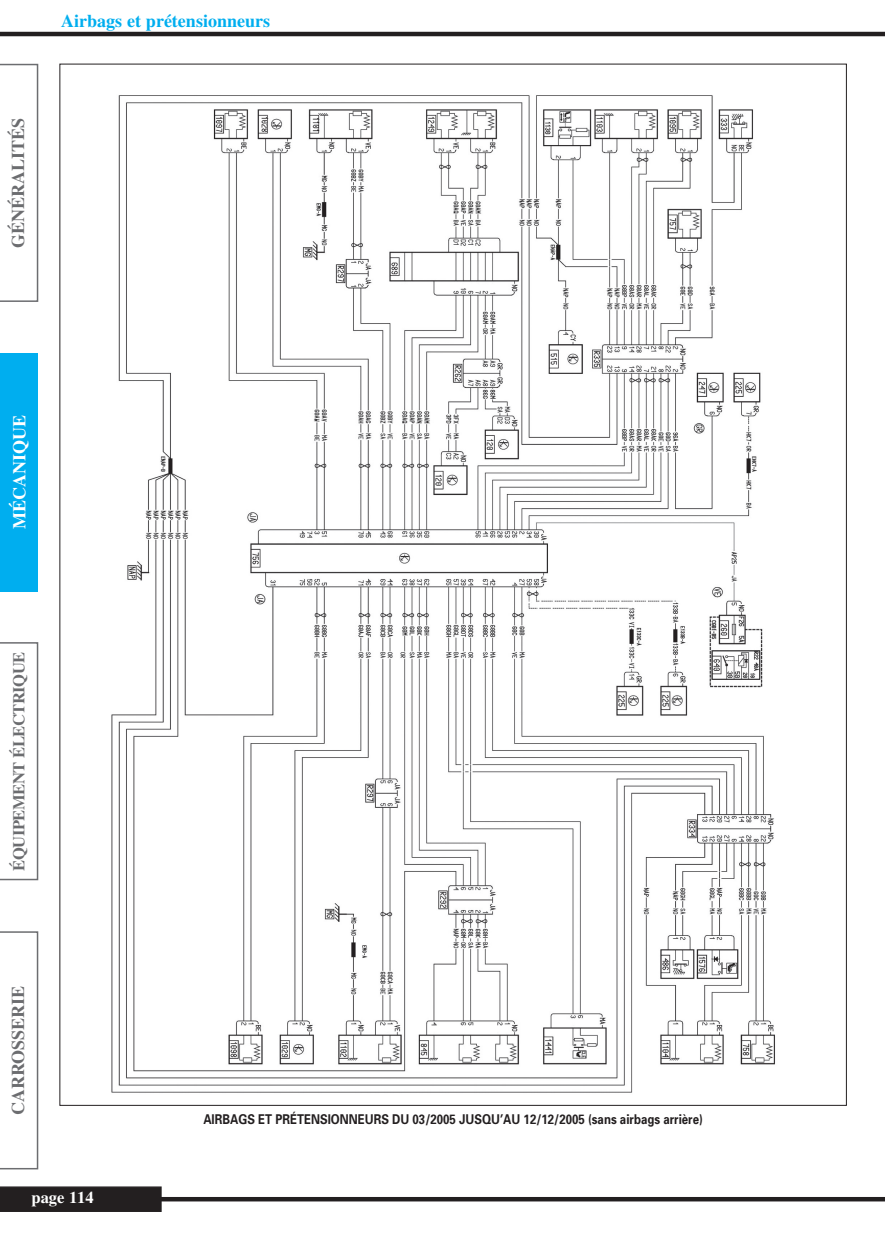
<style>
.page{position:relative;width:885px;height:1246px;background:#fff}
.page>*{position:absolute;margin:0;border:0;box-sizing:border-box;transform-origin:0 0}
.t1{font:700 18px "Times";color:#00aeef}
.t2{font:700 18px "Times";color:#6c6d70}
.t3{font:700 18px "Times";color:#fff}
.t4{font:700 16.5px "Times";letter-spacing:-.025em;color:#6c6d70}
.t5{font:700 16.5px "Times";color:#fff}
.t6{font:700 13.5px "Univers";color:#231f20;scale:.85 1}
</style>
<div class="page">
<svg style="left:0;top:64px;width:38px;height:238px"></svg>
<div style="left:0;top:353px;width:38px;height:238px;background:#00aeef"></div>
<svg style="left:0;top:642px;width:38px;height:238px"></svg>
<svg style="left:0;top:931px;width:38px;height:238px"></svg>
<hr style="left:0;top:1197px;width:884px;height:4px;background:#231f20">
<div style="left:0;top:1186px;width:162px;height:26px;background:#231f20"></div>
<hr style="left:0;top:32px;width:884px;height:4px;background:#231f20">
<img style="left:111px;top:95px;width:664px;height:998px">
<h1 class="t2" style="left:12px;top:248px;width:132px;rotate:-90deg">GÉNÉRALITÉS</h1>
<h1 class="t1" style="left:61px;top:15px;width:210px">Airbags et prétensionneurs</h1>
<h1 class="t3" style="left:13px;top:529px;width:115px;rotate:-90deg">MÉCANIQUE</h1>
<p class="t4" style="left:13px;top:870px;width:220px;rotate:-90deg">ÉQUIPEMENT ÉLECTRIQUE</p>
<h1 class="t2" style="left:12px;top:1115px;width:131px;rotate:-90deg">CARROSSERIE</h1>
<p class="t6" style="left:203px;top:1114px;width:589px">AIRBAGS ET PRÉTENSIONNEURS DU 03/2005 JUSQU’AU 12/12/2005 (sans airbags arrière)</p>
<p class="t5" style="left:31px;top:1192px;width:64px">page 114</p>
</div>
